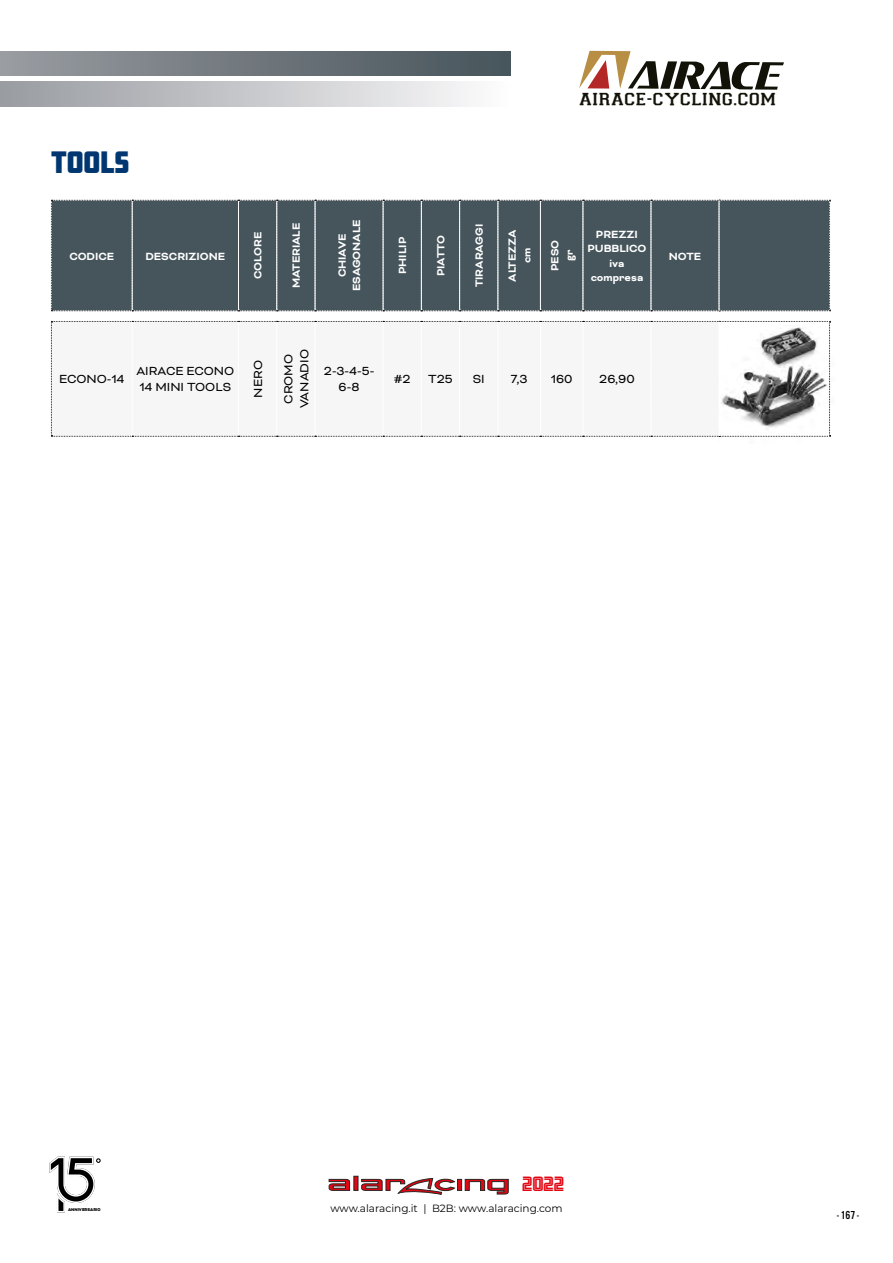
<style>
.page{position:relative;width:893px;height:1263px;background:#fff}
.page>*{position:absolute;margin:0;border:0;box-sizing:border-box;transform-origin:0 0}
.t1{font:900 27px "Amboy";color:#003770}
.t2{font:18px "Amboy Inline";color:#e30613}
.t3{font:16.65px "Collegiate Insi";letter-spacing:-.015em;color:#121208}
.t4{font:13.5px/16.2px "Bicyclette";color:#000}
.t5{font:700 12px/14.4px "Bicyclette";color:#fff;text-align:center}
.t6{font:12px "Alternate Got No 3 D";color:#000}
.t7{font:10.5px "Montserrat";color:#000}
.t8{font:900 4.8px "Bicyclette";color:#000;scale:.9 1}
</style>
<div class="page">
<svg style="left:329px;top:1176px;width:180px;height:19px"></svg>
<div style="left:0;top:51px;width:511px;height:25px;background:linear-gradient(to right,#999ca1,#46535a)"></div>
<div style="left:0;top:82px;width:511px;height:25px;background:linear-gradient(to right,#979aa0,#fcfbfc)"></div>
<svg style="left:579px;top:51px;width:205px;height:39px"></svg>
<div style="left:51px;top:321px;width:780px;height:116px;background:#f6f6f6"></div>
<div style="left:51px;top:200px;width:780px;height:111px;background:#46555c"></div>
<img style="left:758px;top:326px;width:63px;height:21px">
<img style="left:717px;top:347px;width:114px;height:90px">
<svg style="left:49px;top:1156px;width:52px;height:56px"></svg>
<p class="t1" style="left:51px;top:147px;width:80px">TOOLS</p>
<p class="t5" style="left:69px;top:249px;width:46px">CODICE</p>
<p class="t5" style="left:145px;top:249px;width:81px">DESCRIZIONE</p>
<p class="t5" style="left:350px;top:291px;width:73px;rotate:-90deg">ESAGONALE</p>
<p class="t5" style="left:251px;top:279px;width:49px;rotate:-90deg">COLORE</p>
<p class="t5" style="left:289px;top:288px;width:67px;rotate:-90deg">MATERIALE</p>
<p class="t5" style="left:335px;top:277px;width:45px;rotate:-90deg">CHIAVE</p>
<h3 class="t3" style="left:579px;top:90px;width:199px">AIRACE-CYCLING.COM</h3>
<p class="t5" style="left:396px;top:274px;width:38px;rotate:-90deg">PHILIP</p>
<p class="t5" style="left:434px;top:276px;width:43px;rotate:-90deg">PIATTO</p>
<p class="t5" style="left:472px;top:287px;width:65px;rotate:-90deg">TIRARAGGI</p>
<p class="t5" style="left:505px;top:282px;width:54px;rotate:-90deg">ALTEZZA</p>
<p class="t5" style="left:520px;top:263px;width:17px;rotate:-90deg">cm</p>
<p class="t5" style="left:548px;top:271px;width:33px;rotate:-90deg">PESO</p>
<p class="t5" style="left:562px;top:261px;width:13px;rotate:-90deg">gr</p>
<p class="t5" style="left:588px;top:227px;width:60px">PREZZI<br>PUBBLICO</p>
<p class="t5" style="left:610px;top:256px;width:16px">iva</p>
<p class="t5" style="left:591px;top:270px;width:54px">compresa</p>
<p class="t5" style="left:669px;top:249px;width:34px">NOTE</p>
<p class="t4" style="left:59px;top:371px;width:67px">ECONO-14</p>
<p class="t4" style="left:136px;top:363px;width:99px">AIRACE ECONO<br>14 MINI TOOLS</p>
<p class="t4" style="left:250px;top:397px;width:39px;rotate:-90deg">NERO</p>
<p class="t4" style="left:280px;top:404px;width:51px;rotate:-90deg">CROMO</p>
<p class="t4" style="left:296px;top:408px;width:61px;rotate:-90deg">VANADIO</p>
<p class="t4" style="left:324px;top:363px;width:52px;text-align:center">2-3-4-5-<br>6-8</p>
<p class="t4" style="left:394px;top:371px;width:18px">#2</p>
<p class="t4" style="left:428px;top:371px;width:26px">T25</p>
<p class="t4" style="left:473px;top:371px;width:14px">SI</p>
<p class="t4" style="left:511px;top:371px;width:18px">7,3</p>
<p class="t4" style="left:551px;top:371px;width:23px">160</p>
<p class="t4" style="left:599px;top:371px;width:37px">26,90</p>
<p class="t8" style="left:68px;top:1206px;width:38px">ANNIVERSARIO</p>
<h2 class="t2" style="left:522px;top:1173px;width:43px">2022</h2>
<p class="t7" style="left:330px;top:1201px;width:234px">www.alaracing.it | B2B: www.alaracing.com</p>
<p class="t6" style="left:837px;top:1209px;width:23px">- 167 -</p>
</div>
